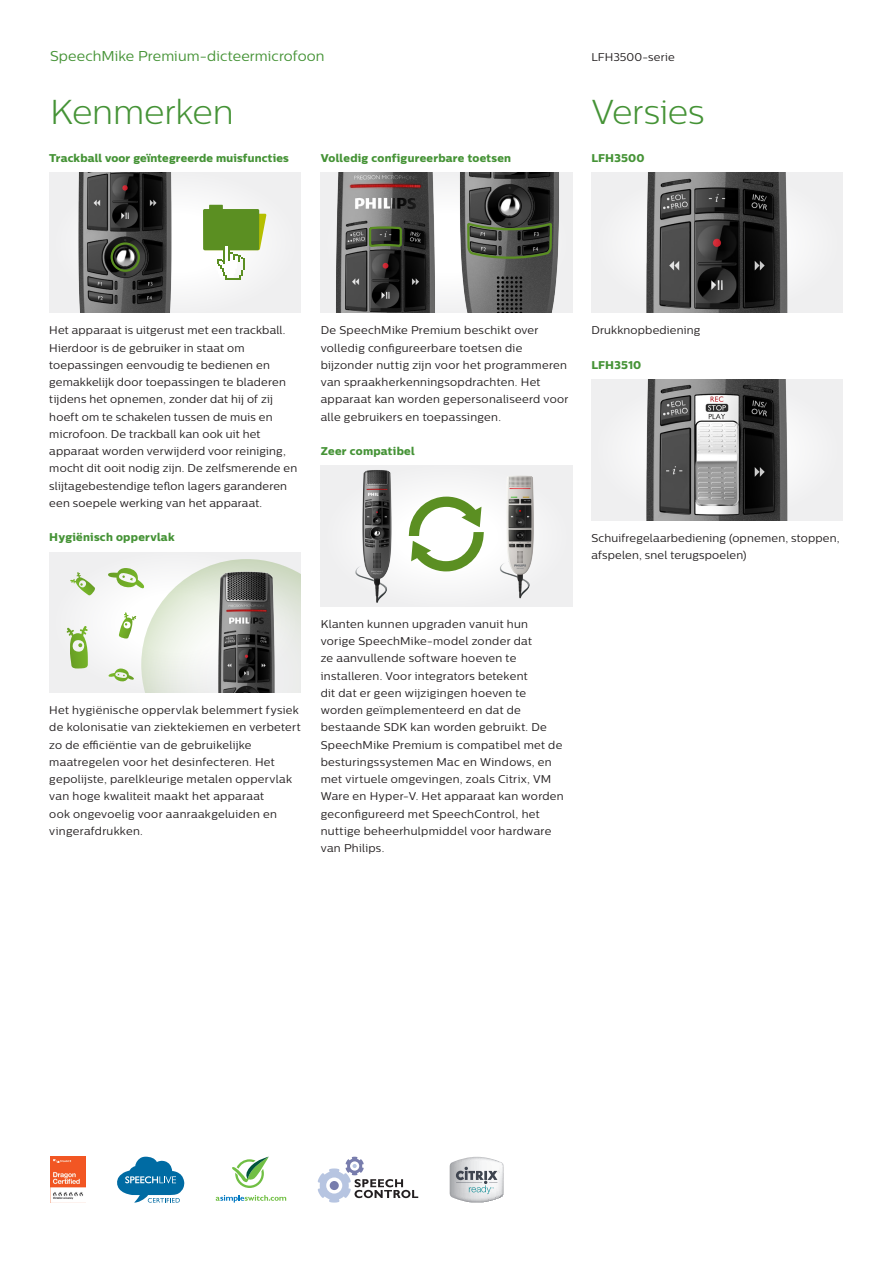
<style>
.page{position:relative;width:893px;height:1263px;background:#fff}
.page>*{position:absolute;margin:0;border:0;box-sizing:border-box;transform-origin:0 0}
.t1{font:300 34.5px "Centrale Sans";letter-spacing:-.005em;color:#459336}
.t2{font:14.25px "Centrale Sans";letter-spacing:.005em;color:#459336}
.t3{font:11.25px/17.2px "Centrale Sans";letter-spacing:.02em;color:#231f20}
.t4{font:11.25px "Centrale Sans X Bold";letter-spacing:.02em;color:#459336}
</style>
<div class="page">
<div style="left:49px;top:172px;width:252px;height:141px;background:#f0f0f0"></div>
<img style="left:78px;top:172px;width:117px;height:141px">
<div style="left:111px;top:242px;width:29px;height:30px;border:2px solid #5b8f22;border-radius:50%"></div>
<svg style="left:203px;top:205px;width:63px;height:75px"></svg>
<div style="left:49px;top:552px;width:252px;height:140px;background:#efeff0"></div>
<svg style="left:108px;top:559px;width:193px;height:133px"></svg>
<svg style="left:67px;top:626px;width:21px;height:43px"></svg>
<svg style="left:70px;top:572px;width:25px;height:24px"></svg>
<img style="left:459px;top:172px;width:113px;height:141px">
<svg style="left:466px;top:221px;width:87px;height:41px;background:#4a5142"></svg>
<img style="left:321px;top:172px;width:138px;height:141px">
<svg style="left:368px;top:225px;width:35px;height:23px"></svg>
<div style="left:321px;top:466px;width:251px;height:140px;background:#f1f1f2"></div>
<img style="left:356px;top:470px;width:42px;height:133px">
<img style="left:500px;top:475px;width:34px;height:124px">
<svg style="left:409px;top:497px;width:75px;height:74px"></svg>
<svg style="left:117px;top:1156px;width:68px;height:46px"></svg>
<svg style="left:216px;top:1195px;width:70px;height:7px"></svg>
<svg style="left:232px;top:1157px;width:37px;height:31px"></svg>
<svg style="left:450px;top:1157px;width:53px;height:45px"></svg>
<svg style="left:318px;top:1157px;width:100px;height:45px"></svg>
<img style="left:50px;top:1157px;width:36px;height:45px">
<div style="left:591px;top:172px;width:252px;height:141px;background:#f0f0f0"></div>
<img style="left:644px;top:172px;width:147px;height:141px">
<div style="left:591px;top:380px;width:252px;height:140px;background:#f0f0f0"></div>
<img style="left:644px;top:380px;width:147px;height:140px">
<p class="t2" style="left:50px;top:48px;width:276px">SpeechMike Premium-dicteermicrofoon</p>
<h1 class="t1" style="left:50px;top:92px;width:185px">Kenmerken</h1>
<p class="t4" style="left:49px;top:151px;width:241px">Trackball voor geïntegreerde muisfuncties</p>
<p class="t4" style="left:321px;top:150px;width:192px">Volledig configureerbare toetsen</p>
<p class="t3" style="left:591px;top:48px;width:85px">LFH3500-serie</p>
<h1 class="t1" style="left:591px;top:92px;width:115px">Versies</h1>
<p class="t4" style="left:591px;top:151px;width:55px">LFH3500</p>
<p class="t3" style="left:49px;top:321px;width:249px">Het apparaat is uitgerust met een trackball.<br>Hierdoor is de gebruiker in staat om toepassingen eenvoudig te bedienen en gemakkelijk door toepassingen te bladeren tijdens het opnemen, zonder dat hij of zij hoeft om te schakelen tussen de muis en microfoon. De trackball kan ook uit het apparaat worden verwijderd voor reiniging, mocht dit ooit nodig zijn. De zelfsmerende en slijtagebestendige teflon lagers garanderen een soepele werking van het apparaat.</p>
<p class="t4" style="left:49px;top:530px;width:127px">Hygiënisch oppervlak</p>
<p class="t3" style="left:321px;top:321px;width:249px">De SpeechMike Premium beschikt over volledig configureerbare toetsen die bijzonder nuttig zijn voor het programmeren van spraakherkenningsopdrachten. Het apparaat kan worden gepersonaliseerd voor alle gebruikers en toepassingen.</p>
<p class="t4" style="left:321px;top:444px;width:95px">Zeer compatibel</p>
<p class="t3" style="left:49px;top:701px;width:253px">Het hygiënische oppervlak belemmert fysiek de kolonisatie van ziektekiemen en verbetert zo de efficiëntie van de gebruikelijke maatregelen voor het desinfecteren. Het gepolijste, parelkleurige metalen oppervlak van hoge kwaliteit maakt het apparaat<br>ook ongevoelig voor aanraakgeluiden en vingerafdrukken.</p>
<p class="t3" style="left:321px;top:615px;width:245px">Klanten kunnen upgraden vanuit hun vorige SpeechMike-model zonder dat<br>ze aanvullende software hoeven te installeren. Voor integrators betekent<br>dit dat er geen wijzigingen hoeven te worden geïmplementeerd en dat de bestaande SDK kan worden gebruikt. De SpeechMike Premium is compatibel met de besturingssystemen Mac en Windows, en met virtuele omgevingen, zoals Citrix, VM Ware en Hyper-V. Het apparaat kan worden geconfigureerd met SpeechControl, het nuttige beheerhulpmiddel voor hardware van Philips.</p>
<p class="t3" style="left:591px;top:322px;width:111px">Drukknopbediening</p>
<p class="t4" style="left:591px;top:358px;width:52px">LFH3510</p>
<p class="t3" style="left:591px;top:529px;width:250px">Schuifregelaarbediening (opnemen, stoppen, afspelen, snel terugspoelen)</p>
</div>
